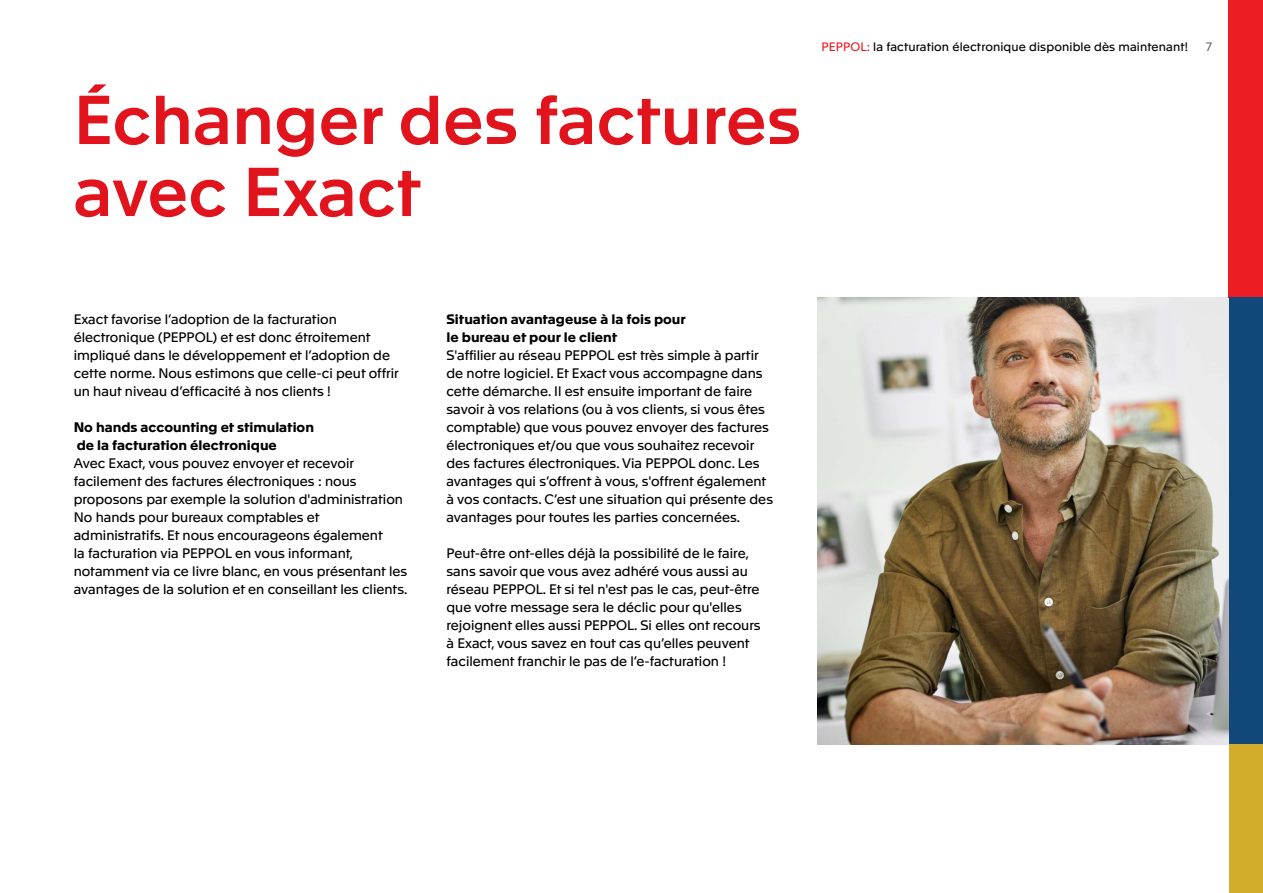
<style>
.page{position:relative;width:1263px;height:893px;background:#fff}
.page>*{position:absolute;margin:0;border:0;box-sizing:border-box;transform-origin:0 0}
.t1{font:500 67.5px/72px "Apax";color:#e1141d}
.t2{font:13.5px/18px "Apax";color:#000}
.t3{font:700 13.5px/18px "Apax";color:#000}
.t4{font:12px "Apax";letter-spacing:.01em;color:#000}
.t5{font:12px "Apax";color:#636466}
.s1{color:#ed1d24}
</style>
<div class="page">
<img style="left:817px;top:298px;width:411px;height:446px">
<div style="left:1228px;top:0;width:35px;height:298px;background:#ed1d24"></div>
<div style="left:1228px;top:298px;width:35px;height:446px;background:#124779"></div>
<div style="left:1228px;top:744px;width:35px;height:149px;background:#d2ac2b"></div>
<h1 class="t1" style="left:74px;top:79px;width:729px">Échanger des factures avec Exact</h1>
<p class="t4" style="left:821px;top:38px;width:368px"><span class="s1">PEPPOL:</span> la facturation électronique disponible dès maintenant!</p>
<p class="t5" style="left:1206px;top:38px;width:7px">7</p>
<p class="t2" style="left:74px;top:309px;width:327px">Exact favorise l’adoption de la facturation électronique (PEPPOL) et est donc étroitement impliqué dans le développement et l’adoption de cette norme. Nous estimons que celle-ci peut offrir un haut niveau d’efficacité à nos clients !</p>
<p class="t3" style="left:74px;top:417px;width:242px">No hands accounting et stimulation de la facturation électronique</p>
<p class="t2" style="left:74px;top:453px;width:335px">Avec Exact, vous pouvez envoyer et recevoir facilement des factures électroniques : nous proposons par exemple la solution d'administration No hands pour bureaux comptables et administratifs. Et nous encourageons également<br>la facturation via PEPPOL en vous informant, notamment via ce livre blanc, en vous présentant les avantages de la solution et en conseillant les clients.</p>
<p class="t3" style="left:446px;top:309px;width:241px">Situation avantageuse à la fois pour le bureau et pour le client</p>
<p class="t2" style="left:446px;top:345px;width:328px">S'affilier au réseau PEPPOL est très simple à partir de notre logiciel. Et Exact vous accompagne dans cette démarche. Il est ensuite important de faire savoir à vos relations (ou à vos clients, si vous êtes comptable) que vous pouvez envoyer des factures électroniques et/ou que vous souhaitez recevoir des factures électroniques. Via PEPPOL donc. Les avantages qui s’offrent à vous, s'offrent également à vos contacts. C’est une situation qui présente des avantages pour toutes les parties concernées.</p>
<p class="t2" style="left:446px;top:543px;width:316px">Peut-être ont-elles déjà la possibilité de le faire, sans savoir que vous avez adhéré vous aussi au réseau PEPPOL. Et si tel n'est pas le cas, peut-être que votre message sera le déclic pour qu'elles rejoignent elles aussi PEPPOL. Si elles ont recours à Exact, vous savez en tout cas qu’elles peuvent facilement franchir le pas de l’e-facturation !</p>
</div>
